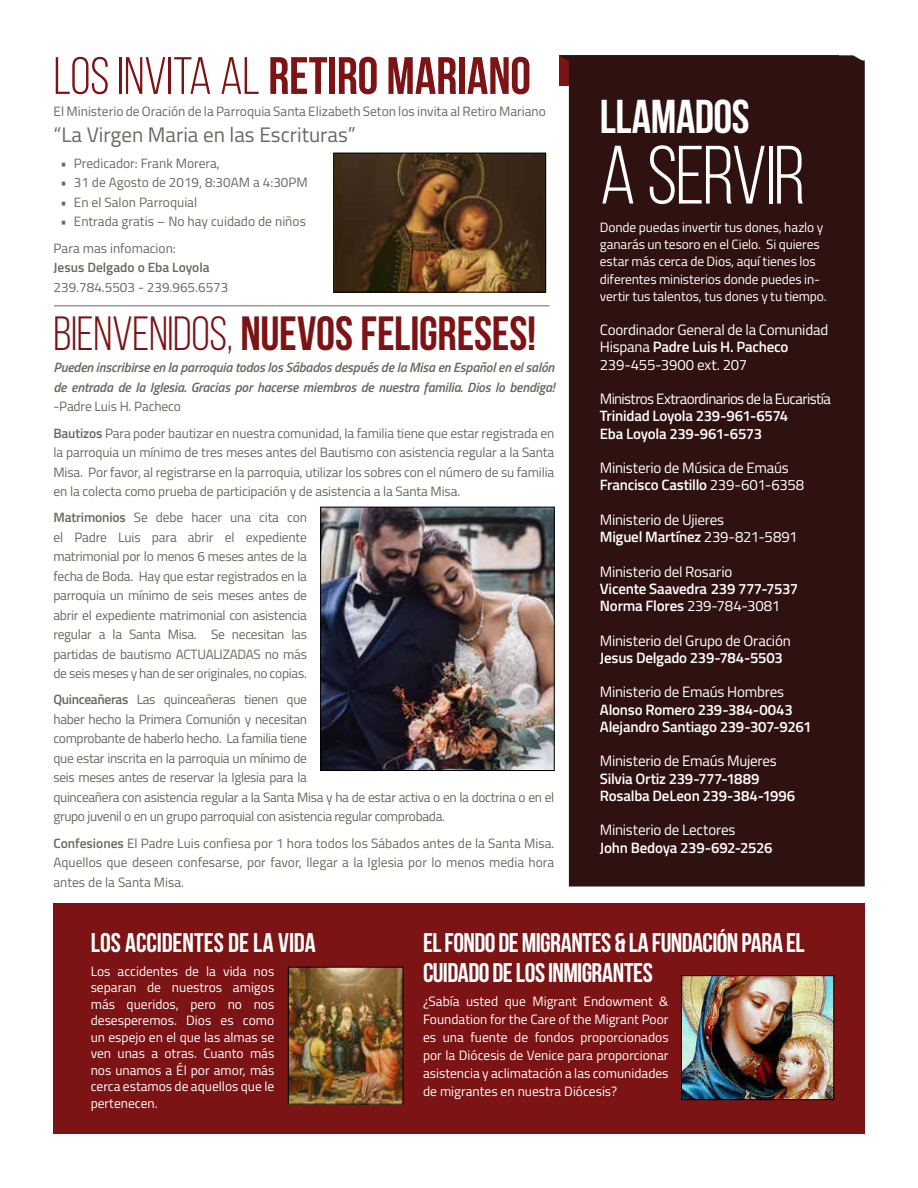
<style>
.page{position:relative;width:918px;height:1188px;background:#fff}
.page>*{position:absolute;margin:0;border:0;box-sizing:border-box;transform-origin:0 0}
.t1{font:82.5px "Bebas Neue";letter-spacing:-.025em;color:#fff}
.t2{font:52.5px "Bebas Neue";color:#7c1315}
.t3{font:700 48px "Bebas Neue";letter-spacing:-.005em;color:#7c1315}
.t4{font:700 47.4px "Bebas Neue";letter-spacing:-.01em;color:#fff}
.t5{font:700 27px/30px "Bebas Neue";letter-spacing:-.015em;color:#fff}
.t6{font:21px "Titillium";color:#686960}
.t7{font:15px/17.2px "Titillium";letter-spacing:-.015em;color:#fff}
.t8{font:600 15px/17.2px "Titillium";letter-spacing:-.015em;color:#fff}
.t9{font:15px "Titillium";letter-spacing:-.04em;color:#fff}
.t10{font:13.5px/19.5px "Titillium";letter-spacing:-.01em;color:#686960}
.t11{font:13.5px/16.5px "Titillium";letter-spacing:-.005em;color:#fff;text-align:justify}
.t12{font:italic 600 13.5px/19.5px "Titillium";letter-spacing:-.01em;color:#686960}
.t13{font:600 13.5px "Titillium";color:#686960}
.s1{font-style:inherit}
.s2{font-weight:400}
.s3{font-weight:600}
</style>
<div class="page">
<div style="left:54px;top:903px;width:811px;height:231px;background:#7c1315"></div>
<img style="left:683px;top:977px;width:149px;height:121px">
<div style="left:681px;top:975px;width:153px;height:125px;border:1px solid #000"></div>
<img style="left:290px;top:969px;width:111px;height:133px">
<div style="left:288px;top:967px;width:115px;height:137px;border:1px solid #000"></div>
<div style="left:559px;top:55px;width:279px;height:31px;background:#7c1315"></div>
<svg style="left:559px;top:55px;width:302px;height:6px;background:#381514"></svg>
<div style="left:569px;top:60px;width:296px;height:826px;background:#2f1110;border:2px solid #2f1110"></div>
<img style="left:323px;top:509px;width:229px;height:260px">
<div style="left:321px;top:507px;width:233px;height:264px;border:1px solid #000"></div>
<hr style="left:54px;top:306px;width:495px;height:1px;background:#686960">
<img style="left:336px;top:155px;width:208px;height:135px">
<div style="left:334px;top:153px;width:212px;height:139px;border:1px solid #000"></div>
<h2 class="t2" style="left:54px;top:47px;width:479px"><span class="s1">LOS INVITA AL</span> RETIRO MARIANO</h2>
<p class="t10" style="left:54px;top:100px;width:494px">El Ministerio de Oración de la Parroquia Santa Elizabeth Seton los invita al Retiro Mariano</p>
<h3 class="t6" style="left:54px;top:119px;width:304px">“La Virgen Maria en las Escrituras”</h3>
<p class="t10" style="left:60px;top:153px;width:161px">• Predicador: Frank Morera,</p>
<p class="t10" style="left:60px;top:172px;width:249px">• 31 de Agosto de 2019, 8:30AM a 4:30PM</p>
<p class="t10" style="left:60px;top:192px;width:138px">• En el Salon Parroquial</p>
<p class="t10" style="left:54px;top:208px;width:254px;line-height:26.2px;text-indent:7px">• Entrada gratis – No hay cuidado de niños<br>Para mas infomacion:</p>
<p class="t13" style="left:54px;top:257px;width:158px">Jesus Delgado o Eba Loyola</p>
<p class="t10" style="left:54px;top:277px;width:176px">239.784.5503 - 239.965.6573</p>
<h3 class="t3" style="left:53px;top:307px;width:484px"><span class="s2">BIENVENIDOS,</span> NUEVOS FELIGRESES!</h3>
<p class="t12" style="left:53px;top:357px;width:502px">Pueden inscribirse en la parroquia todos los Sábados después de la Misa en Español en el salón de entrada de la Iglesia. Gracias por hacerse miembros de nuestra familia. Dios lo bendiga!</p>
<p class="t10" style="left:53px;top:393px;width:502px;line-height:26.2px">-Padre Luis H. Pacheco<br><span class="s3">Bautizos</span> Para poder bautizar en nuestra comunidad, la familia tiene que estar registrada en</p>
<p class="t10" style="left:53px;top:442px;width:502px;text-align:justify">la parroquia un mínimo de tres meses antes del Bautismo con asistencia regular a la Santa Misa. Por favor, al registrarse en la parroquia, utilizar los sobres con el número de su familia en la colecta como prueba de participación y de asistencia a la Santa Misa.</p>
<p class="t10" style="left:53px;top:507px;width:255px;text-align:justify"><span class="s3">Matrimonios</span> Se debe hacer una cita con el Padre Luis para abrir el expediente matrimonial por lo menos 6 meses antes de la fecha de Boda. Hay que estar registrados en la parroquia un mínimo de seis meses antes de abrir el expediente matrimonial con asistencia regular a la Santa Misa. Se necesitan las partidas de bautismo ACTUALIZADAS no más de seis meses y han de ser originales, no copias.</p>
<p class="t10" style="left:53px;top:689px;width:502px"><span class="s3">Quinceañeras</span> Las quinceañeras tienen que<br>haber hecho la Primera Comunión y necesitan<br>comprobante de haberlo hecho. La familia tiene<br>que estar inscrita en la parroquia un mínimo de<br>seis meses antes de reservar la Iglesia para la<br>quinceañera con asistencia regular a la Santa Misa y ha de estar activa o en la doctrina o en el grupo juvenil o en un grupo parroquial con asistencia regular comprobada.</p>
<p class="t10" style="left:53px;top:833px;width:502px;text-align:justify"><span class="s3">Confesiones</span> El Padre Luis confiesa por 1 hora todos los Sábados antes de la Santa Misa.<br>Aquellos que deseen confesarse, por favor, llegar a la Iglesia por lo menos media hora antes de la Santa Misa.</p>
<h3 class="t4" style="left:600px;top:91px;width:151px">LLAMADOS</h3>
<h1 class="t1" style="left:600px;top:131px;width:207px">A SERVIR</h1>
<p class="t11" style="left:600px;top:218px;width:228px;line-height:17.2px;text-align:left">Donde puedas invertir tus dones, hazlo y ganarás un tesoro en el Cielo. Si quieres estar más cerca de Dios, aquí tienes los diferentes ministerios donde puedes in&shy;vertir tus talentos, tus dones y tu tiempo.</p>
<p class="t7" style="left:600px;top:321px;width:230px">Coordinador General de la Comunidad<br>Hispana <span class="s3">Padre Luis H. Pacheco<br></span>239-455-3900 ext. 207</p>
<p class="t9" style="left:600px;top:388px;width:233px">Ministros Extraordinarios de la Eucaristía</p>
<p class="t8" style="left:600px;top:407px;width:190px">Trinidad Loyola 239-961-6574<br>Eba Loyola 239-961-6573</p>
<p class="t7" style="left:600px;top:459px;width:206px">Ministerio de Música de Emaús<br><span class="s3">Francisco Castillo</span> 239-601-6358</p>
<p class="t7" style="left:600px;top:510px;width:199px">Ministerio de Ujieres<br><span class="s3">Miguel Martínez</span> 239-821-5891</p>
<p class="t7" style="left:600px;top:562px;width:134px">Ministerio del Rosario</p>
<p class="t8" style="left:600px;top:579px;width:200px">Vicente Saavedra 239 777-7537<br>Norma Flores <span class="s2">239-784-3081</span></p>
<p class="t7" style="left:600px;top:631px;width:192px">Ministerio del Grupo de Oración</p>
<p class="t8" style="left:600px;top:648px;width:184px">Jesus Delgado 239-784-5503</p>
<p class="t7" style="left:600px;top:683px;width:186px">Ministerio de Emaús Hombres</p>
<p class="t8" style="left:600px;top:700px;width:213px">Alonso Romero 239-384-0043<br>Alejandro Santiago 239-307-9261</p>
<p class="t7" style="left:600px;top:752px;width:179px">Ministerio de Emaús Mujeres</p>
<p class="t8" style="left:600px;top:769px;width:197px">Silvia Ortiz 239-777-1889<br>Rosalba DeLeon 239-384-1996</p>
<p class="t7" style="left:600px;top:821px;width:137px">Ministerio de Lectores</p>
<p class="t8" style="left:600px;top:838px;width:174px">John Bedoya 239-692-2526</p>
<h3 class="t5" style="left:91px;top:928px;width:227px">LOS ACCIDENTES DE LA VIDA</h3>
<p class="t11" style="left:91px;top:962px;width:185px">Los accidentes de la vida nos separan de nuestros amigos más queridos, pero no nos desesperemos. Dios es como un espejo en el que las almas se ven unas a otras. Cuanto más nos unamos a Él por amor, más cerca estamos de aquellos que le pertenecen.</p>
<h3 class="t5" style="left:423px;top:928px;width:383px">EL FONDO DE MIGRANTES &amp; LA FUNDACIÓN PARA EL<br>CUIDADO DE LOS INMIGRANTES</h3>
<p class="t11" style="left:423px;top:991px;width:247px;line-height:18px">¿Sabía usted que Migrant Endowment &amp; Foundation for the Care of the Migrant Poor es una fuente de fondos proporcionados por la Diócesis de Venice para proporcionar asistencia y aclimatación a las comunidades de migrantes en nuestra Diócesis?</p>
</div>
